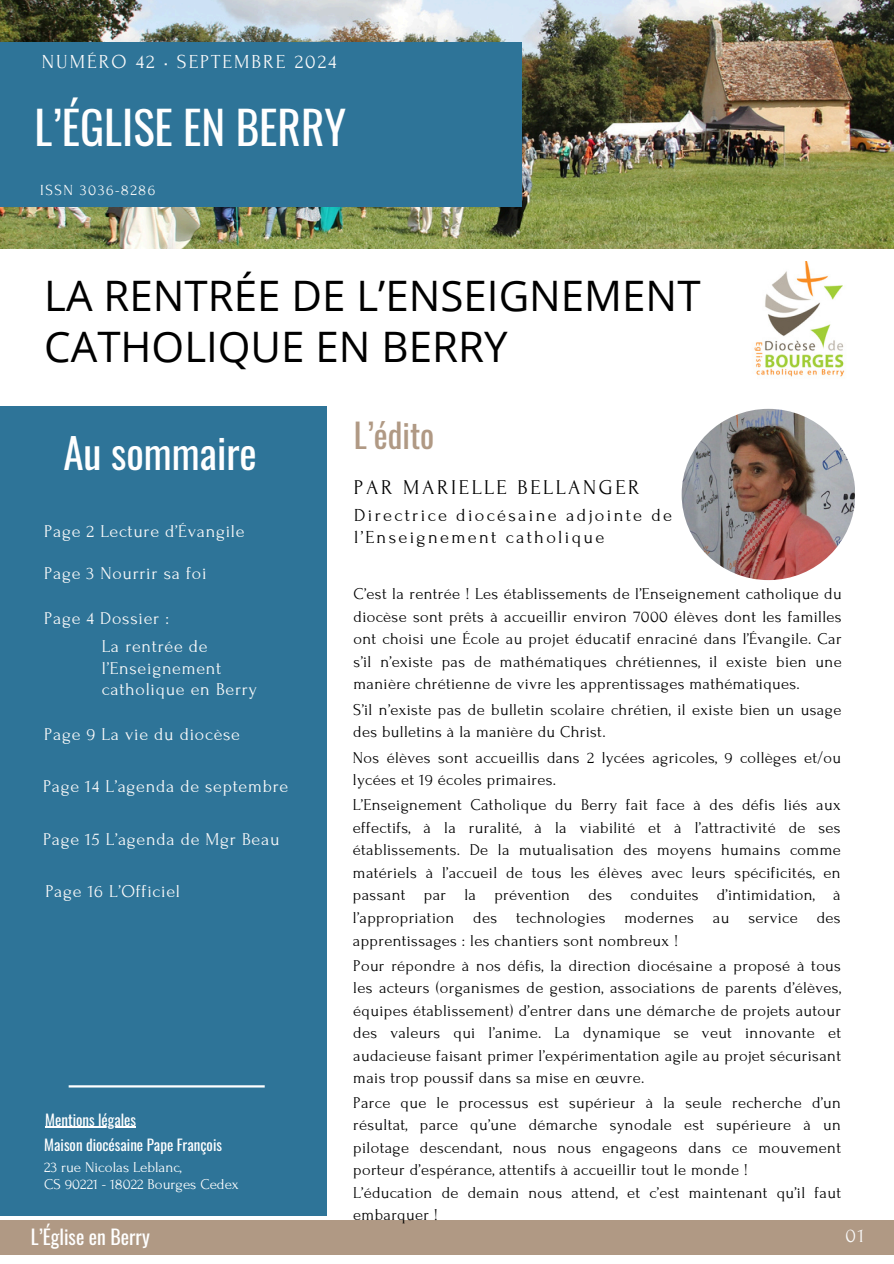
<style>
.page{position:relative;width:894px;height:1264px;background:#fff}
.page>*{position:absolute;margin:0;border:0;box-sizing:border-box;transform-origin:0 0}
.t1{font:45px "Oswald";color:#fff}
.t2{font:42px/50.7px "Open Sans";color:#000}
.t3{font:40.95px "Oswald";color:#fff}
.t4{font:33.15px "Oswald";color:#b09984}
.t5{font:21px "Forum";letter-spacing:.125em;color:#000}
.t6{font:19.8px "Forum";letter-spacing:.1em;color:#fafafa}
.t7{font:19.8px "Oswald";color:#fff}
.t8{font:18.3px/21.3px "Forum";letter-spacing:.125em;color:#000}
.t9{font:18px/21.3px "Forum";letter-spacing:.04em;color:#fafafa}
.t10{font:16.5px/22.5px "Forum";letter-spacing:.02em;color:#000;text-align:justify}
.t11{font:15.3px "Forum";letter-spacing:.1em;color:#fafafa}
.t12{font:15px "Forum";color:#fff}
.t13{font:15px "Oswald";color:#fff}
</style>
<div class="page">
<div style="left:0;top:444px;width:326px;height:771px;background:#2e7498"></div>
<div style="left:0;top:406px;width:326px;height:771px;background:#2e7498"></div>
<img style="left:0;top:0;width:893px;height:248px">
<div style="left:0;top:43px;width:521px;height:163px;background:#2e7498"></div>
<div style="left:0;top:1220px;width:665px;height:34px;background:#b09984"></div>
<div style="left:661px;top:1220px;width:232px;height:34px;background:#b09984"></div>
<img style="left:754px;top:261px;width:91px;height:117px">
<hr style="left:69px;top:1085px;width:195px;height:2px;background:#fff">
<img style="left:681px;top:409px;width:173px;height:171px;border-radius:50%">
<hr style="left:45px;top:1126px;width:91px;height:1px;background:#fff">
<h1 class="t6" style="left:42px;top:51px;width:296px">NUMÉRO 42 • SEPTEMBRE 2024</h1>
<p class="t1" style="left:35px;top:92px;width:313px">L’ÉGLISE EN BERRY</p>
<p class="t11" style="left:40px;top:182px;width:117px">ISSN 3036-8286</p>
<h6 class="t2" style="left:44px;top:270px;width:657px">LA RENTRÉE DE L’ENSEIGNEMENT<br>CATHOLIQUE EN BERRY</h6>
<h2 class="t3" style="left:63px;top:421px;width:195px">Au sommaire</h2>
<h6 class="t9" style="left:44px;top:520px;width:202px">Page 2 Lecture d’Évangile</h6>
<h6 class="t9" style="left:44px;top:563px;width:164px">Page 3 Nourrir sa foi</h6>
<h6 class="t9" style="left:44px;top:608px;width:126px">Page 4 Dossier :</h6>
<h6 class="t9" style="left:102px;top:636px;width:157px">La rentrée de l’Enseignement catholique en Berry</h6>
<h6 class="t9" style="left:44px;top:723px;width:197px">Page 9 La vie du diocèse</h6>
<p class="t9" style="left:43px;top:776px;width:247px">Page 14 L’agenda de septembre</p>
<p class="t9" style="left:43px;top:829px;width:238px">Page 15 L’agenda de Mgr Beau</p>
<p class="t9" style="left:45px;top:881px;width:136px">Page 16 L’Officiel</p>
<h3 class="t13" style="left:45px;top:1107px;width:92px">Mentions légales</h3>
<h6 class="t13" style="left:44px;top:1132px;width:179px">Maison diocésaine Pape François</h6>
<p class="t12" style="left:44px;top:1159px;width:139px">23 rue Nicolas Leblanc,</p>
<p class="t12" style="left:44px;top:1176px;width:196px">CS 90221 - 18022 Bourges Cedex</p>
<p class="t7" style="left:31px;top:1221px;width:120px">L’Église en Berry</p>
<h4 class="t4" style="left:354px;top:409px;width:82px">L’édito</h4>
<p class="t5" style="left:354px;top:475px;width:287px">PAR MARIELLE BELLANGER</p>
<h1 class="t8" style="left:354px;top:505px;width:319px">Directrice diocésaine adjointe de l’Enseignement catholique</h1>
<h4 class="t10" style="left:353px;top:583px;width:489px">C’est la rentrée ! Les établissements de l’Enseignement catholique du diocèse sont prêts à accueillir environ 7000 élèves dont les familles ont choisi une École au projet éducatif enraciné dans l’Évangile. Car s’il n’existe pas de mathématiques chrétiennes, il existe bien une manière chrétienne de vivre les apprentissages mathématiques.</h4>
<h6 class="t10" style="left:353px;top:698px;width:489px">S’il n’existe pas de bulletin scolaire chrétien, il existe bien un usage des bulletins à la manière du Christ.</h6>
<p class="t10" style="left:353px;top:746px;width:489px">Nos élèves sont accueillis dans 2 lycées agricoles, 9 collèges et/ou lycées et 19 écoles primaires.</p>
<p class="t10" style="left:353px;top:794px;width:489px">L’Enseignement Catholique du Berry fait face à des défis liés aux effectifs, à la ruralité, à la viabilité et à l’attractivité de ses établissements. De la mutualisation des moyens humains comme matériels à l’accueil de tous les élèves avec leurs spécificités, en passant par la prévention des conduites d’intimidation, à l’appropriation des technologies modernes au service des apprentissages : les chantiers sont nombreux !</p>
<p class="t10" style="left:353px;top:954px;width:489px">Pour répondre à nos défis, la direction diocésaine a proposé à tous les acteurs (organismes de gestion, associations de parents d’élèves, équipes établissement) d’entrer dans une démarche de projets autour des valeurs qui l’anime. La dynamique se veut innovante et audacieuse faisant primer l’expérimentation agile au projet sécurisant mais trop poussif dans sa mise en œuvre.</p>
<p class="t10" style="left:353px;top:1091px;width:489px">Parce que le processus est supérieur à la seule recherche d’un résultat, parce qu’une démarche synodale est supérieure à un pilotage descendant, nous nous engageons dans ce mouvement porteur d’espérance, attentifs à accueillir tout le monde !</p>
<p class="t10" style="left:353px;top:1181px;width:489px">L’éducation de demain nous attend, et c’est maintenant qu’il faut embarquer !</p>
<h6 class="t6" style="left:845px;top:1225px;width:21px">01</h6>
</div>
